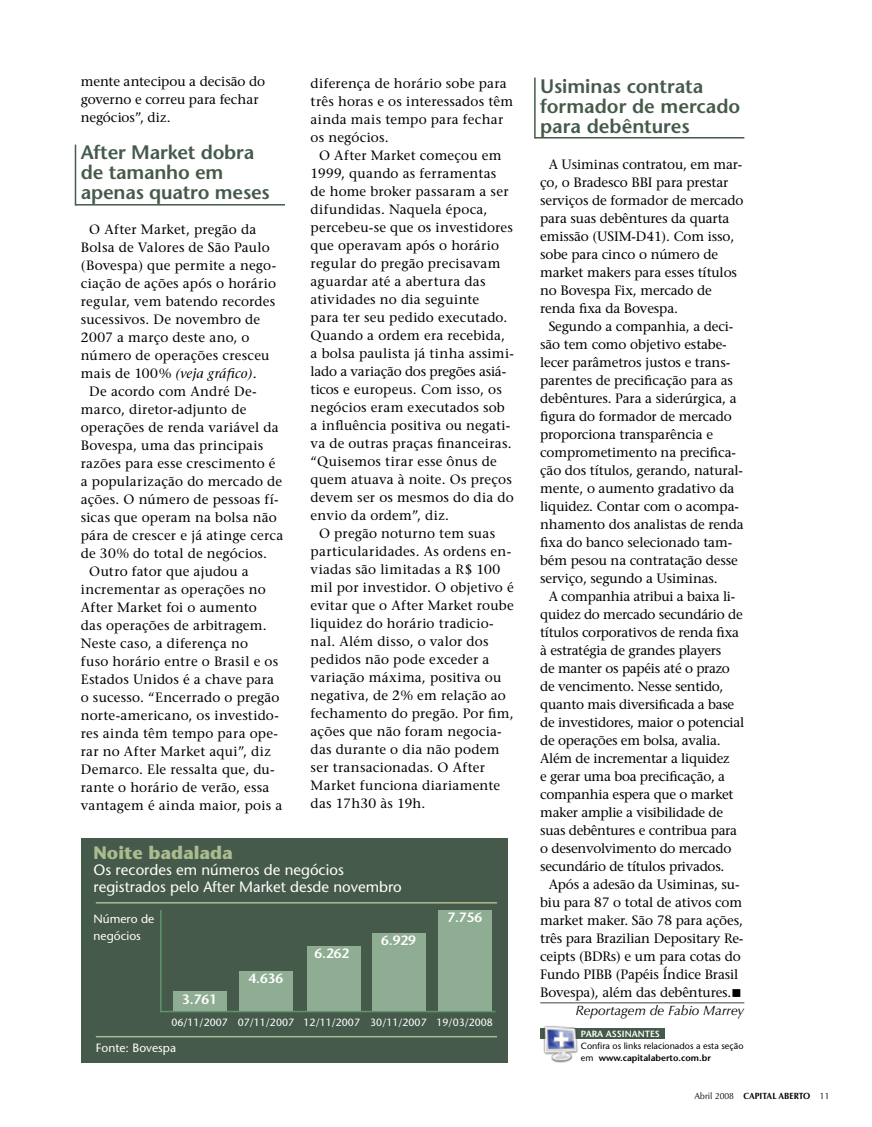
<style>
.page{position:relative;width:872px;height:1127px;background:#fff}
.page>*{position:absolute;margin:0;border:0;box-sizing:border-box;transform-origin:0 0}
.t1{font:600 19.5px/19.8px "Stone Sans";letter-spacing:-.01em;color:#455a4a}
.t2{font:700 18px "Stone Sans";color:#aabb8f}
.t3{font:15px/16.5px "Stone Sans";color:#fff}
.t4{font:13.5px/18px "Stone Serif";color:#000}
.t5{font:13.5px/18px "Stone Serif";letter-spacing:-.02em;color:#000}
.t6{font:13.5px "Stone Serif";letter-spacing:.02em;color:#000}
.t7{font:600 13.5px "Stone Sans";color:#fff}
.t8{font:italic 13.5px "Optima";color:#000}
.t9{font:12px/16.5px "Stone Sans";color:#fff}
.t10{font:10.5px "Stone Sans";color:#fff}
.t11{font:9px/12px "Stone Sans";color:#000}
.t12{font:700 9px "Optima";color:#000;scale:.95 1}
.t13{font:600 9px "Stone Sans";color:#fff}
.s1{font-style:italic}
.s2{font-weight:600}
.s3{font-weight:400}
</style>
<div class="page">
<hr style="left:540px;top:1002px;width:204px;height:1px;background:#38493f">
<hr style="left:75px;top:145px;width:1px;height:61px;background:#455a4a">
<hr style="left:75px;top:204px;width:210px;height:2px;background:#455a4a">
<hr style="left:534px;top:78px;width:1px;height:60px;background:#455a4a">
<hr style="left:535px;top:137px;width:209px;height:1px;background:#455a4a">
<div style="left:81px;top:838px;width:426px;height:225px;background:#455a4a"></div>
<hr style="left:96px;top:1036px;width:401px;height:1px;background:#aabb8f">
<hr style="left:160px;top:1011px;width:335px;height:1px;background:#5e936f">
<hr style="left:160px;top:910px;width:2px;height:102px;background:#5e936f">
<div style="left:307px;top:946px;width:54px;height:65px;background:#8ead92"></div>
<div style="left:438px;top:910px;width:53px;height:101px;background:#8ead92"></div>
<div style="left:239px;top:971px;width:54px;height:40px;background:#8ead92"></div>
<div style="left:372px;top:933px;width:53px;height:78px;background:#8ead92"></div>
<div style="left:173px;top:991px;width:53px;height:20px;background:#8ead92"></div>
<hr style="left:96px;top:902px;width:401px;height:1px;background:#aabb8f">
<div style="left:540px;top:1028px;width:124px;height:11px;background:#455a4a"></div>
<img style="left:543px;top:1026px;width:35px;height:37px">
<p class="t4" style="left:81px;top:72px;width:186px">mente antecipou a decisão do governo e correu para fechar negócios”, diz.</p>
<h1 class="t1" style="left:81px;top:143px;width:191px">After Market dobra de tamanho em apenas quatro meses</h1>
<p class="t4" style="left:81px;top:220px;width:197px;text-indent:8px">O After Market, pregão da<br>Bolsa de Valores de São Paulo (Bovespa) que permite a nego&shy;ciação de ações após o horário regular, vem batendo recordes sucessivos. De novembro de<br>2007 a março deste ano, o número de operações cresceu mais de 100% <span class="s1">(veja gráfico)</span>.</p>
<p class="t4" style="left:89px;top:382px;width:169px">De acordo com André De-</p>
<p class="t4" style="left:81px;top:400px;width:167px">marco, diretor-adjunto de</p>
<p class="t4" style="left:81px;top:418px;width:199px">operações de renda variável da</p>
<p class="t6" style="left:81px;top:437px;width:184px">Bovespa, uma das principais</p>
<p class="t6" style="left:81px;top:455px;width:196px">razões para esse crescimento é</p>
<p class="t4" style="left:81px;top:472px;width:203px">a popularização do mercado de</p>
<p class="t6" style="left:81px;top:491px;width:199px">ações. O número de pessoas fí-</p>
<p class="t4" style="left:81px;top:508px;width:197px">sicas que operam na bolsa não</p>
<p class="t4" style="left:81px;top:526px;width:204px">pára de crescer e já atinge cerca</p>
<p class="t4" style="left:81px;top:544px;width:188px">de 30% do total de negócios.</p>
<p class="t4" style="left:89px;top:562px;width:161px">Outro fator que ajudou a</p>
<p class="t6" style="left:81px;top:581px;width:186px">incrementar as operações no</p>
<p class="t4" style="left:81px;top:598px;width:177px">After Market foi o aumento</p>
<p class="t4" style="left:81px;top:616px;width:187px">das operações de arbitragem.</p>
<p class="t6" style="left:81px;top:635px;width:169px">Neste caso, a diferença no</p>
<p class="t4" style="left:81px;top:652px;width:199px">fuso horário entre o Brasil e os</p>
<p class="t4" style="left:81px;top:670px;width:195px">Estados Unidos é a chave para</p>
<p class="t4" style="left:81px;top:688px;width:200px">o sucesso. “Encerrado o pregão</p>
<p class="t4" style="left:81px;top:706px;width:200px">norte-americano, os investido-</p>
<p class="t6" style="left:81px;top:725px;width:199px">res ainda têm tempo para ope-</p>
<p class="t4" style="left:81px;top:742px;width:191px">rar no After Market aqui”, diz</p>
<p class="t4" style="left:81px;top:760px;width:195px">Demarco. Ele ressalta que, du-</p>
<p class="t4" style="left:81px;top:778px;width:190px">rante o horário de verão, essa</p>
<p class="t4" style="left:81px;top:796px;width:203px">vantagem é ainda maior, pois a</p>
<p class="t4" style="left:311px;top:74px;width:204px">diferença de horário sobe para três horas e os interessados têm ainda mais tempo para fechar os negócios.</p>
<p class="t4" style="left:311px;top:146px;width:205px;text-indent:8px">O After Market começou em<br>1999, quando as ferramentas de home broker passaram a ser difundidas. Naquela época, percebeu-se que os investidores que operavam após o horário regular do pregão precisavam aguardar até a abertura das atividades no dia seguinte<br>para ter seu pedido executado.<br>Quando a ordem era recebida, a bolsa paulista já tinha assimi&shy;lado a variação dos pregões asiá&shy;ticos e europeus. Com isso, os negócios eram executados sob a influência positiva ou negati&shy;va de outras praças financeiras. “Quisemos tirar esse ônus de quem atuava à noite. Os preços devem ser os mesmos do dia do envio da ordem”, diz.</p>
<p class="t4" style="left:311px;top:524px;width:205px;text-indent:8px">O pregão noturno tem suas particularidades. As ordens en&shy;viadas são limitadas a R$ 100 mil por investidor. O objetivo é evitar que o After Market roube liquidez do horário tradicio&shy;nal. Além disso, o valor dos pedidos não pode exceder a variação máxima, positiva ou negativa, de 2% em relação ao fechamento do pregão. Por fim, ações que não foram negocia&shy;das durante o dia não podem ser transacionadas. O After<br>Market funciona diariamente das 17h30 às 19h.</p>
<h2 class="t2" style="left:94px;top:841px;width:141px">Noite badalada</h2>
<p class="t3" style="left:94px;top:862px;width:310px">Os recordes em números de negócios registrados pelo After Market desde novembro</p>
<p class="t9" style="left:94px;top:911px;width:62px">Número de negócios</p>
<p class="t7" style="left:182px;top:991px;width:36px">3.761</p>
<p class="t7" style="left:248px;top:970px;width:36px">4.636</p>
<p class="t7" style="left:314px;top:945px;width:36px">6.262</p>
<p class="t7" style="left:381px;top:932px;width:36px">6.929</p>
<p class="t7" style="left:447px;top:909px;width:36px">7.756</p>
<p class="t10" style="left:171px;top:1016px;width:323px">06/11/2007 07/11/2007 12/11/2007 30/11/2007 19/03/2008</p>
<p class="t9" style="left:96px;top:1040px;width:82px">Fonte: Bovespa</p>
<h1 class="t1" style="left:540px;top:76px;width:202px">Usiminas contrata formador de mercado para debêntures</h1>
<p class="t4" style="left:540px;top:155px;width:205px;text-indent:8px">A Usiminas contratou, em mar&shy;ço, o Bradesco BBI para prestar serviços de formador de mercado para suas debêntures da quarta emissão (USIM-D41). Com isso, sobe para cinco o número de market makers para esses títulos no Bovespa Fix, mercado de renda fixa da Bovespa.</p>
<p class="t4" style="left:540px;top:317px;width:205px;text-indent:8px">Segundo a companhia, a deci&shy;são tem como objetivo estabe&shy;lecer parâmetros justos e trans&shy;parentes de precificação para as debêntures. Para a siderúrgica, a figura do formador de mercado proporciona transparência e comprometimento na precifica&shy;ção dos títulos, gerando, natural&shy;mente, o aumento gradativo da liquidez. Contar com o acompa&shy;nhamento dos analistas de renda fixa do banco selecionado tam&shy;bém pesou na contratação desse serviço, segundo a Usiminas.</p>
<p class="t5" style="left:540px;top:587px;width:206px;text-indent:8px">A companhia atribui a baixa li&shy;quidez do mercado secundário de títulos corporativos de renda fixa à estratégia de grandes players<br>de manter os papéis até o prazo de vencimento. Nesse sentido, quanto mais diversificada a base de investidores, maior o potencial de operações em bolsa, avalia.<br>Além de incrementar a liquidez<br>e gerar uma boa precificação, a companhia espera que o market maker amplie a visibilidade de suas debêntures e contribua para o desenvolvimento do mercado secundário de títulos privados.</p>
<p class="t4" style="left:540px;top:875px;width:205px;text-align:center">Após a adesão da Usiminas, su&shy;biu para 87 o total de ativos com market maker. São 78 para ações, três para Brazilian Depositary Re&shy;ceipts (BDRs) e um para cotas do<br>Fundo PIBB (Papéis Índice Brasil<br>Bovespa), além das debêntures.■</p>
<p class="t8" style="left:575px;top:1003px;width:170px">Reportagem de Fabio Marrey</p>
<p class="t13" style="left:581px;top:1028px;width:81px">PARA ASSINANTES</p>
<p class="t11" style="left:581px;top:1040px;width:164px">Confira os links relacionados a esta seção em <span class="s2">www.capitalaberto.com.br</span></p>
<p class="t12" style="left:694px;top:1090px;width:143px"><span class="s3">Abril 2008</span> CAPITAL ABERTO <span class="s3">11</span></p>
</div>
